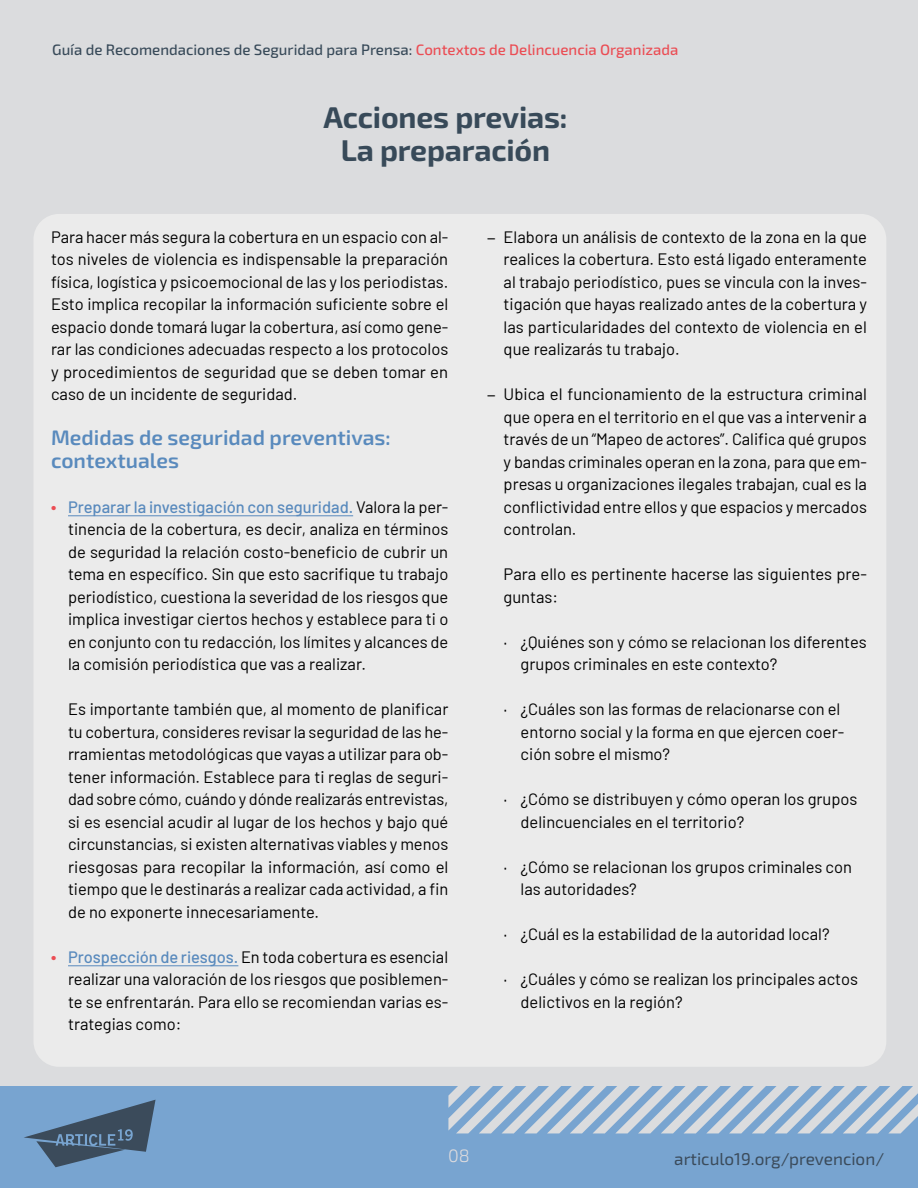
<style>
.page{position:relative;width:918px;height:1188px;background:#dbdcde}
.page>*{position:absolute;margin:0;border:0;box-sizing:border-box;transform-origin:0 0}
.t1{font:700 30px/33px "Exo 2";letter-spacing:-.005em;color:#384a59;text-align:center}
.t2{font:600 21px/22.5px "Exo 2";color:#598abd}
.t3{font:300 18px "Exo 2";color:#dddbde}
.t4{font:17.1px "Exo 2";color:#3b4b5b}
.t5{font:16.5px/22.5px "Barlow";color:#000;text-align:justify}
.t6{font:500 15px "Exo 2";color:#384a59}
.s1{color:#eb4d54}
.s2{font-weight:700;color:#eb4d54}
.s3{font-weight:500;color:#598abd}
.s4{font-family:"Exo 2"}
</style>
<div class="page">
<div style="left:33px;top:214px;width:853px;height:853px;background:#ebebeb;border-radius:26px"></div>
<div style="left:0;top:1087px;width:918px;height:101px;background:#78a4d0"></div>
<svg style="left:448px;top:1086px;width:470px;height:47px"></svg>
<svg style="left:24px;top:1100px;width:132px;height:67px"></svg>
<hr style="left:68px;top:515px;width:285px;height:1px;background:#598abd">
<hr style="left:68px;top:965px;width:170px;height:1px;background:#598abd">
<p class="t6" style="left:52px;top:39px;width:628px">Guía de Recomendaciones de Seguridad para Prensa: <span class="s1">Contextos de Delincuencia Organizada</span></p>
<h1 class="t1" style="left:323px;top:99px;width:246px">Acciones previas:<br>La preparación</h1>
<p class="t5" style="left:51px;top:224px;width:399px">Para hacer más segura la cobertura en un espacio con al&shy;tos niveles de violencia es indispensable la preparación física, logística y psicoemocional de las y los periodistas.<br>Esto implica recopilar la información suficiente sobre el espacio donde tomará lugar la cobertura, así como gene&shy;rar las condiciones adecuadas respecto a los protocolos y procedimientos de seguridad que se deben tomar en caso de un incidente de seguridad.</p>
<p class="t2" style="left:51px;top:426px;width:341px">Medidas de seguridad preventivas: contextuales</p>
<p class="t5" style="left:68px;top:494px;width:382px;text-indent:-17px"><span class="s2">∙</span> <span class="s3">Preparar la investigación con seguridad.</span> Valora la per&shy;tinencia de la cobertura, es decir, analiza en términos de seguridad la relación costo-beneficio de cubrir un tema en específico. Sin que esto sacrifique tu trabajo periodístico, cuestiona la severidad de los riesgos que implica investigar ciertos hechos y establece para ti o en conjunto con tu redacción, los límites y alcances de la comisión periodística que vas a realizar.</p>
<p class="t5" style="left:68px;top:697px;width:382px">Es importante también que, al momento de planificar tu cobertura, consideres revisar la seguridad de las he&shy;rramientas metodológicas que vayas a utilizar para ob&shy;tener información. Establece para ti reglas de seguri&shy;dad sobre cómo, cuándo y dónde realizarás entrevistas, si es esencial acudir al lugar de los hechos y bajo qué circunstancias, si existen alternativas viables y menos riesgosas para recopilar la información, así como el tiempo que le destinarás a realizar cada actividad, a fin de no exponerte innecesariamente.</p>
<p class="t5" style="left:68px;top:944px;width:382px;text-indent:-17px"><span class="s2">∙</span> <span class="s3">Prospección de riesgos.</span> En toda cobertura es esencial realizar una valoración de los riesgos que posiblemen&shy;te se enfrentarán. Para ello se recomiendan varias es&shy;trategias como:</p>
<p class="t5" style="left:504px;top:224px;width:365px;text-indent:-17px"><span class="s4">–</span> Elabora un análisis de contexto de la zona en la que realices la cobertura. Esto está ligado enteramente al trabajo periodístico, pues se vincula con la inves&shy;tigación que hayas realizado antes de la cobertura y las particularidades del contexto de violencia en el que realizarás tu trabajo.</p>
<p class="t5" style="left:504px;top:382px;width:365px;text-indent:-17px"><span class="s4">–</span> Ubica el funcionamiento de la estructura criminal que opera en el territorio en el que vas a intervenir a través de un “Mapeo de actores”. Califica qué grupos y bandas criminales operan en la zona, para que em&shy;presas u organizaciones ilegales trabajan, cual es la conflictividad entre ellos y que espacios y mercados controlan.</p>
<p class="t5" style="left:504px;top:562px;width:365px">Para ello es pertinente hacerse las siguientes pre&shy;guntas:</p>
<p class="t5" style="left:521px;top:629px;width:348px;text-indent:-17px"><span class="s4">·</span> ¿Quiénes son y cómo se relacionan los diferentes grupos criminales en este contexto?</p>
<p class="t5" style="left:521px;top:697px;width:325px;text-align:left;text-indent:-17px"><span class="s4">·</span> ¿Cuáles son las formas de relacionarse con el entorno social y la forma en que ejercen coer&shy;ción sobre el mismo?</p>
<p class="t5" style="left:521px;top:787px;width:338px;text-indent:-17px"><span class="s4">·</span> ¿Cómo se distribuyen y cómo operan los grupos delincuenciales en el territorio?</p>
<p class="t5" style="left:521px;top:854px;width:333px;text-indent:-17px"><span class="s4">·</span> ¿Cómo se relacionan los grupos criminales con las autoridades?</p>
<p class="t5" style="left:504px;top:922px;width:327px"><span class="s4">·</span> ¿Cuál es la estabilidad de la autoridad local?</p>
<p class="t5" style="left:521px;top:967px;width:339px;text-indent:-17px"><span class="s4">·</span> ¿Cuáles y cómo se realizan los principales actos delictivos en la región?</p>
<p class="t3" style="left:448px;top:1143px;width:23px">08</p>
<p class="t4" style="left:674px;top:1147px;width:211px">articulo19.org/prevencion/</p>
</div>
